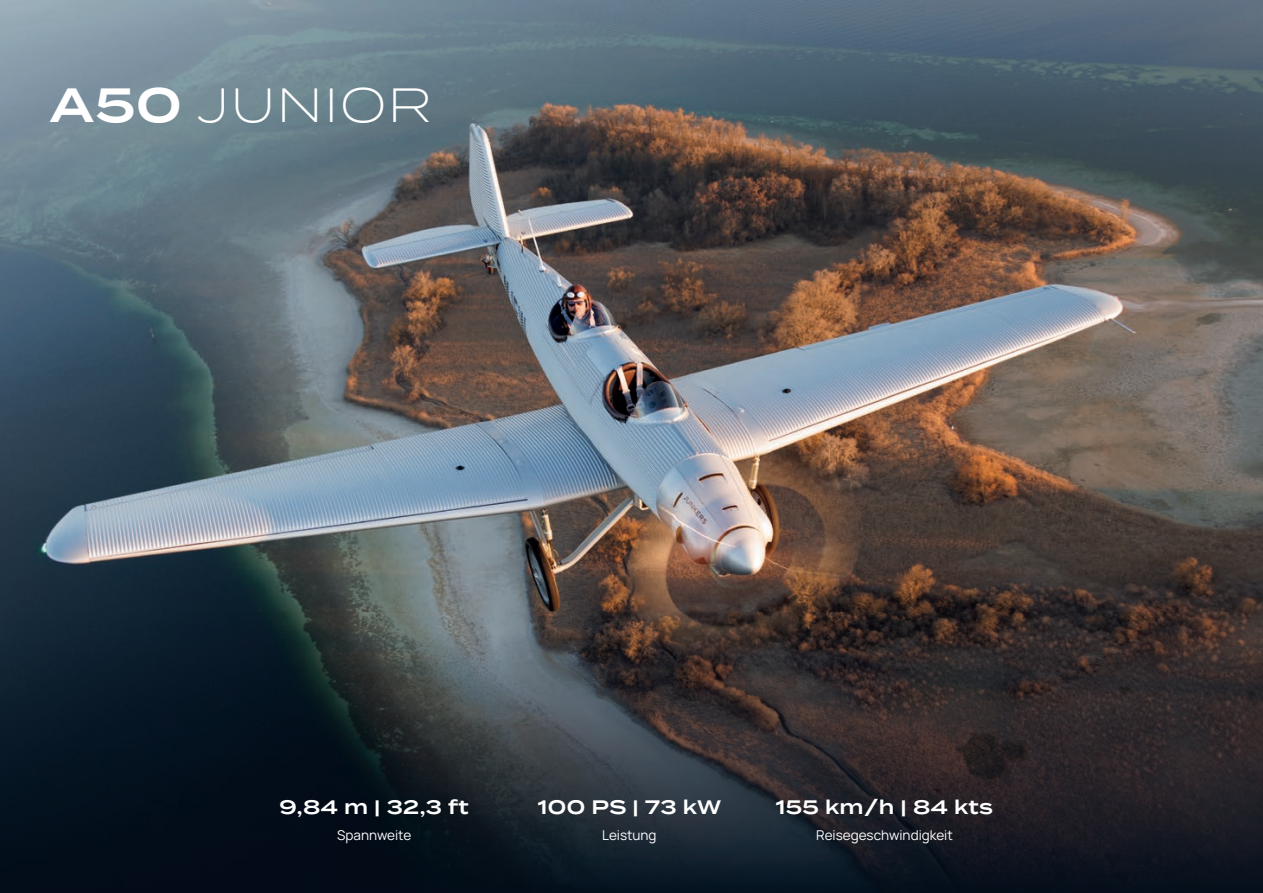
<style>
.page{position:relative;width:1263px;height:893px;background:#fff}
.page>*{position:absolute;margin:0;border:0;box-sizing:border-box;transform-origin:0 0}
.t1{font:300 48px "Termina";letter-spacing:.02em;color:#fff}
.t2{font:600 19.5px "Termina";letter-spacing:.02em;color:#fff}
.t3{font:13.5px "Manrope";color:#fff}
.s1{font-weight:600}
</style>
<div class="page">
<img style="left:0;top:0;width:1263px;height:893px">
<h1 class="t1" style="left:50px;top:71px;width:383px"><span class="s1">A50</span> JUNIOR</h1>
<h2 class="t2" style="left:279px;top:793px;width:191px">9,84 m | 32,3 ft</h2>
<p class="t3" style="left:337px;top:825px;width:76px">Spannweite</p>
<h2 class="t2" style="left:538px;top:793px;width:185px">100 PS | 73 kW</h2>
<p class="t3" style="left:602px;top:825px;width:56px">Leistung</p>
<h2 class="t2" style="left:776px;top:793px;width:219px">155 km/h | 84 kts</h2>
<p class="t3" style="left:816px;top:825px;width:138px">Reisegeschwindigkeit</p>
</div>
